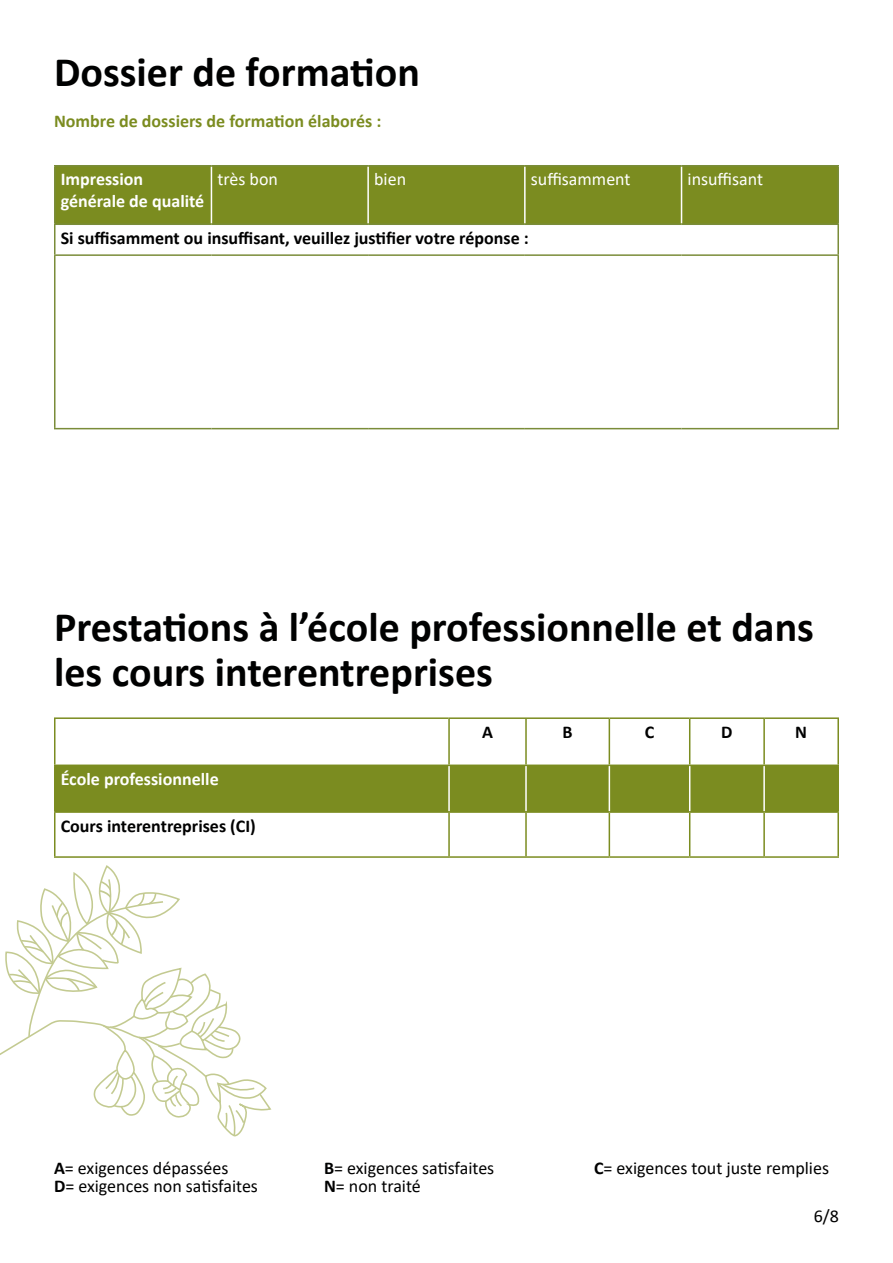
<style>
.page{position:relative;width:893px;height:1263px;background:#fff}
.page>*{position:absolute;margin:0;border:0;box-sizing:border-box;transform-origin:0 0}
.t1{font:700 42px/45px "Calibri";color:#000101}
.t2{font:18px "Calibri";color:#000101}
.t3{font:700 18px "Calibri";color:#000101}
.t4{font:700 18px/21.6px "Calibri";color:#fff}
.t5{font:700 18px "Calibri";color:#7b8c20}
.t6{font:18px "Calibri";color:#fff}
.t7{font:18px "Calibri";color:#000}
.s1{font-weight:700}
</style>
<div class="page">
<div style="left:56px;top:166px;width:781px;height:57px;background:#7b8c20"></div>
<hr style="left:211px;top:166px;width:1px;height:57px;background:#fff">
<hr style="left:367px;top:166px;width:2px;height:57px;background:#fff">
<hr style="left:524px;top:166px;width:2px;height:57px;background:#fff">
<hr style="left:681px;top:166px;width:1px;height:57px;background:#fff">
<hr style="left:54px;top:165px;width:157px;height:1px;background:#7a8c39">
<hr style="left:54px;top:166px;width:2px;height:57px;background:#7a8c39">
<hr style="left:211px;top:165px;width:157px;height:1px;background:#7a8c39">
<hr style="left:368px;top:165px;width:157px;height:1px;background:#7a8c39">
<hr style="left:525px;top:165px;width:156px;height:1px;background:#7a8c39">
<hr style="left:681px;top:165px;width:158px;height:1px;background:#7a8c39">
<hr style="left:837px;top:166px;width:2px;height:57px;background:#7a8c39">
<hr style="left:54px;top:256px;width:2px;height:172px;background:#7a8c39">
<hr style="left:837px;top:256px;width:2px;height:172px;background:#7a8c39">
<hr style="left:54px;top:428px;width:157px;height:1px;background:#7a8c39">
<hr style="left:211px;top:428px;width:157px;height:1px;background:#7a8c39">
<hr style="left:368px;top:428px;width:157px;height:1px;background:#7a8c39">
<hr style="left:525px;top:428px;width:156px;height:1px;background:#7a8c39">
<hr style="left:681px;top:428px;width:158px;height:1px;background:#7a8c39">
<hr style="left:54px;top:223px;width:157px;height:2px;background:#7a8c39">
<hr style="left:54px;top:225px;width:2px;height:29px;background:#7a8c39">
<hr style="left:211px;top:223px;width:157px;height:2px;background:#7a8c39">
<hr style="left:368px;top:223px;width:157px;height:2px;background:#7a8c39">
<hr style="left:525px;top:223px;width:156px;height:2px;background:#7a8c39">
<hr style="left:681px;top:223px;width:158px;height:2px;background:#7a8c39">
<hr style="left:837px;top:225px;width:2px;height:29px;background:#7a8c39">
<hr style="left:54px;top:254px;width:157px;height:2px;background:#7a8c39">
<hr style="left:211px;top:254px;width:157px;height:2px;background:#7a8c39">
<hr style="left:368px;top:254px;width:157px;height:2px;background:#7a8c39">
<hr style="left:525px;top:254px;width:156px;height:2px;background:#7a8c39">
<hr style="left:681px;top:254px;width:158px;height:2px;background:#7a8c39">
<div style="left:56px;top:766px;width:781px;height:45px;background:#7b8c20"></div>
<hr style="left:609px;top:766px;width:1px;height:45px;background:#fff">
<hr style="left:448px;top:766px;width:2px;height:45px;background:#fff">
<hr style="left:525px;top:766px;width:2px;height:45px;background:#fff">
<hr style="left:689px;top:766px;width:1px;height:45px;background:#fff">
<hr style="left:763px;top:766px;width:2px;height:45px;background:#fff">
<hr style="left:54px;top:717px;width:394px;height:2px;background:#7b8c20">
<hr style="left:54px;top:719px;width:2px;height:45px;background:#7b8c20">
<hr style="left:54px;top:813px;width:2px;height:43px;background:#7b8c20">
<hr style="left:54px;top:856px;width:395px;height:2px;background:#7b8c20">
<hr style="left:837px;top:813px;width:2px;height:43px;background:#7b8c20">
<hr style="left:764px;top:856px;width:75px;height:2px;background:#7b8c20">
<hr style="left:763px;top:813px;width:2px;height:43px;background:#7b8c20">
<hr style="left:690px;top:856px;width:74px;height:2px;background:#7b8c20">
<hr style="left:689px;top:813px;width:1px;height:43px;background:#7b8c20">
<hr style="left:609px;top:856px;width:81px;height:2px;background:#7b8c20">
<hr style="left:609px;top:813px;width:1px;height:43px;background:#7b8c20">
<hr style="left:526px;top:856px;width:83px;height:2px;background:#7b8c20">
<hr style="left:448px;top:813px;width:2px;height:43px;background:#7b8c20">
<hr style="left:525px;top:813px;width:2px;height:43px;background:#7b8c20">
<hr style="left:449px;top:856px;width:77px;height:2px;background:#7b8c20">
<hr style="left:764px;top:717px;width:75px;height:2px;background:#7b8c20">
<hr style="left:837px;top:719px;width:2px;height:45px;background:#7b8c20">
<hr style="left:690px;top:717px;width:74px;height:2px;background:#7b8c20">
<hr style="left:763px;top:719px;width:2px;height:45px;background:#7b8c20">
<hr style="left:609px;top:717px;width:81px;height:2px;background:#7b8c20">
<hr style="left:689px;top:719px;width:1px;height:45px;background:#7b8c20">
<hr style="left:526px;top:717px;width:83px;height:2px;background:#7b8c20">
<hr style="left:609px;top:719px;width:1px;height:45px;background:#7b8c20">
<hr style="left:448px;top:717px;width:78px;height:2px;background:#7b8c20">
<hr style="left:448px;top:719px;width:2px;height:45px;background:#7b8c20">
<hr style="left:525px;top:719px;width:2px;height:45px;background:#7b8c20">
<hr style="left:54px;top:764px;width:395px;height:2px;background:#7b8c20">
<hr style="left:54px;top:766px;width:2px;height:45px;background:#7b8c20">
<hr style="left:449px;top:764px;width:77px;height:2px;background:#7b8c20">
<hr style="left:526px;top:764px;width:83px;height:2px;background:#7b8c20">
<hr style="left:609px;top:764px;width:81px;height:2px;background:#7b8c20">
<hr style="left:690px;top:764px;width:74px;height:2px;background:#7b8c20">
<hr style="left:764px;top:764px;width:75px;height:2px;background:#7b8c20">
<hr style="left:837px;top:766px;width:2px;height:45px;background:#7b8c20">
<hr style="left:54px;top:811px;width:395px;height:2px;background:#7b8c20">
<hr style="left:449px;top:811px;width:77px;height:2px;background:#7b8c20">
<hr style="left:526px;top:811px;width:83px;height:2px;background:#7b8c20">
<hr style="left:609px;top:811px;width:81px;height:2px;background:#7b8c20">
<hr style="left:690px;top:811px;width:74px;height:2px;background:#7b8c20">
<hr style="left:764px;top:811px;width:75px;height:2px;background:#7b8c20">
<svg style="left:0;top:865px;width:272px;height:272px"></svg>
<h1 class="t1" style="left:54px;top:49px;width:368px">Dossier de formation</h1>
<p class="t5" style="left:54px;top:108px;width:329px">Nombre de dossiers de formation élaborés :</p>
<p class="t4" style="left:61px;top:168px;width:145px">Impression générale de qualité</p>
<p class="t6" style="left:217px;top:167px;width:62px">très bon</p>
<p class="t6" style="left:374px;top:167px;width:33px">bien</p>
<p class="t6" style="left:531px;top:167px;width:101px">suffisamment</p>
<p class="t6" style="left:688px;top:167px;width:77px">insuffisant</p>
<p class="t3" style="left:61px;top:225px;width:469px">Si suffisamment ou insuffisant, veuillez justifier votre réponse :</p>
<h1 class="t1" style="left:54px;top:603px;width:761px">Prestations à l’école professionnelle et dans les cours interentreprises</h1>
<p class="t3" style="left:482px;top:719px;width:12px">A</p>
<p class="t3" style="left:563px;top:719px;width:12px">B</p>
<p class="t3" style="left:645px;top:719px;width:11px">C</p>
<p class="t3" style="left:721px;top:719px;width:13px">D</p>
<p class="t3" style="left:795px;top:719px;width:13px">N</p>
<p class="t4" style="left:61px;top:768px;width:159px">École professionnelle</p>
<p class="t3" style="left:61px;top:813px;width:197px">Cours interentreprises (CI)</p>
<p class="t2" style="left:54px;top:1156px;width:176px"><span class="s1">A</span>= exigences dépassées</p>
<p class="t2" style="left:324px;top:1156px;width:172px"><span class="s1">B</span>= exigences satisfaites</p>
<p class="t2" style="left:594px;top:1156px;width:237px"><span class="s1">C</span>= exigences tout juste remplies</p>
<p class="t2" style="left:54px;top:1174px;width:206px"><span class="s1">D</span>= exigences non satisfaites</p>
<p class="t2" style="left:324px;top:1174px;width:98px"><span class="s1">N</span>= non traité</p>
<p class="t7" style="left:814px;top:1204px;width:27px">6/8</p>
</div>
